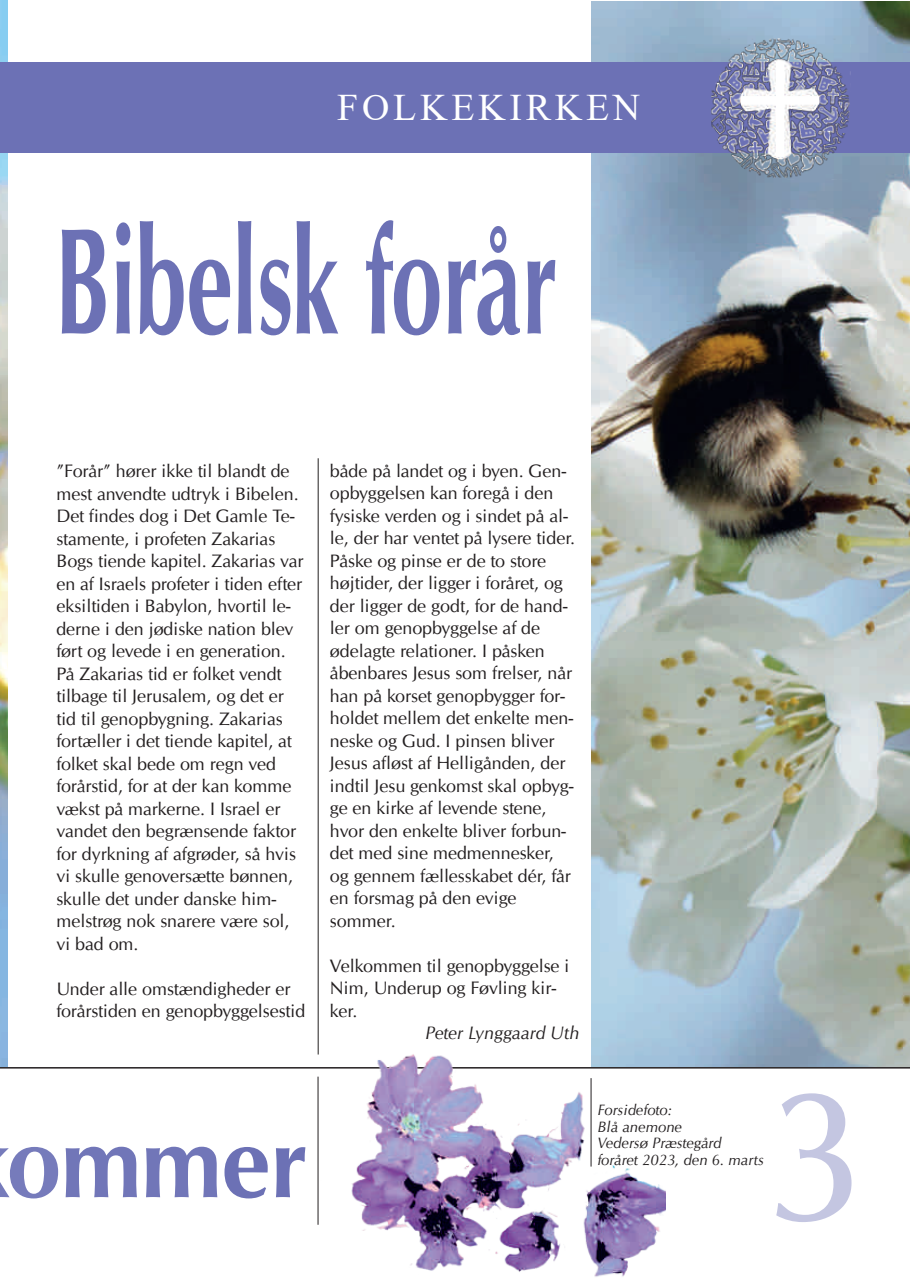
<style>
.page{position:relative;width:910px;height:1280px;background:#fff}
.page>*{position:absolute;margin:0;border:0;box-sizing:border-box;transform-origin:0 0}
.t1{font:187.5px "URW Classico";color:rgb(108 113 181/.4)}
.t2{font:700 150px "URW Classico";color:#6c71b5;scale:.61 1}
.t3{font:700 102px "URW Classico";color:#7176b8;scale:.95 1}
.t4{font:37.5px "Times New Roman";letter-spacing:.1em;color:#fff}
.t5{font:18px/22.5px "URW Classico";letter-spacing:-.005em;color:#231f20}
.t6{font:italic 18px "URW Classico";letter-spacing:-.005em;color:#231f20}
.t7{font:italic 15px/16.5px "URW Classico";letter-spacing:-.005em;color:#231f20}
.s1{color:#767bbb}
.s2{color:#6c71b5}
</style>
<div class="page">
<img style="left:591px;top:1px;width:319px;height:1065px">
<img style="left:0;top:0;width:7px;height:1066px">
<div style="left:0;top:62px;width:910px;height:91px;background:#6c71b5"></div>
<img style="left:712px;top:38px;width:139px;height:142px">
<hr style="left:318px;top:458px;width:1px;height:596px;background:#231f20">
<hr style="left:0;top:1067px;width:910px;height:1px;background:#231f20">
<img style="left:317px;top:1046px;width:349px;height:231px">
<hr style="left:318px;top:1077px;width:1px;height:148px;background:#231f20">
<h3 class="t4" style="left:337px;top:87px;width:305px">FOLKEKIRKEN</h3>
<h2 class="t2" style="left:55px;top:217px;width:825px">Bibelsk forår</h2>
<p class="t5" style="left:56px;top:459px;width:249px">”Forår” hører ikke til blandt de mest anvendte udtryk i Bibelen.<br>Det findes dog i Det Gamle Te&shy;stamente, i profeten Zakarias<br>Bogs tiende kapitel. Zakarias var en af Israels profeter i tiden efter eksiltiden i Babylon, hvortil le&shy;derne i den jødiske nation blev ført og levede i en generation.<br>På Zakarias tid er folket vendt tilbage til Jerusalem, og det er tid til genopbygning. Zakarias fortæller i det tiende kapitel, at folket skal bede om regn ved forårstid, for at der kan komme vækst på markerne. I Israel er vandet den begrænsende faktor for dyrkning af afgrøder, så hvis vi skulle genoversætte bønnen, skulle det under danske him&shy;melstrøg nok snarere være sol, vi bad om.</p>
<p class="t5" style="left:56px;top:977px;width:250px">Under alle omstændigheder er forårstiden en genopbyggelsestid</p>
<h3 class="t3" style="left:7px;top:1118px;width:317px"><span class="s1">o</span>mm<span class="s2">er</span></h3>
<p class="t5" style="left:330px;top:459px;width:247px">både på landet og i byen. Gen&shy;opbyggelsen kan foregå i den fysiske verden og i sindet på al&shy;le, der har ventet på lysere tider.<br>Påske og pinse er de to store højtider, der ligger i foråret, og der ligger de godt, for de hand&shy;ler om genopbyggelse af de ødelagte relationer. I påsken åbenbares Jesus som frelser, når han på korset genopbygger for&shy;holdet mellem det enkelte men&shy;neske og Gud. I pinsen bliver<br>Jesus afløst af Helligånden, der indtil Jesu genkomst skal opbyg&shy;ge en kirke af levende stene, hvor den enkelte bliver forbun&shy;det med sine medmennesker, og gennem fællesskabet dér, får en forsmag på den evige sommer.</p>
<p class="t5" style="left:330px;top:954px;width:241px">Velkommen til genopbyggelse i<br>Nim, Underup og Føvling kir&shy;ker.</p>
<p class="t6" style="left:425px;top:1022px;width:156px">Peter Lynggaard Uth</p>
<p class="t7" style="left:597px;top:1102px;width:168px">Forsidefoto:<br>Blå anemone<br>Vedersø Præstegård foråret 2023, den 6. marts</p>
<h1 class="t1" style="left:764px;top:1039px;width:105px">3</h1>
</div>
